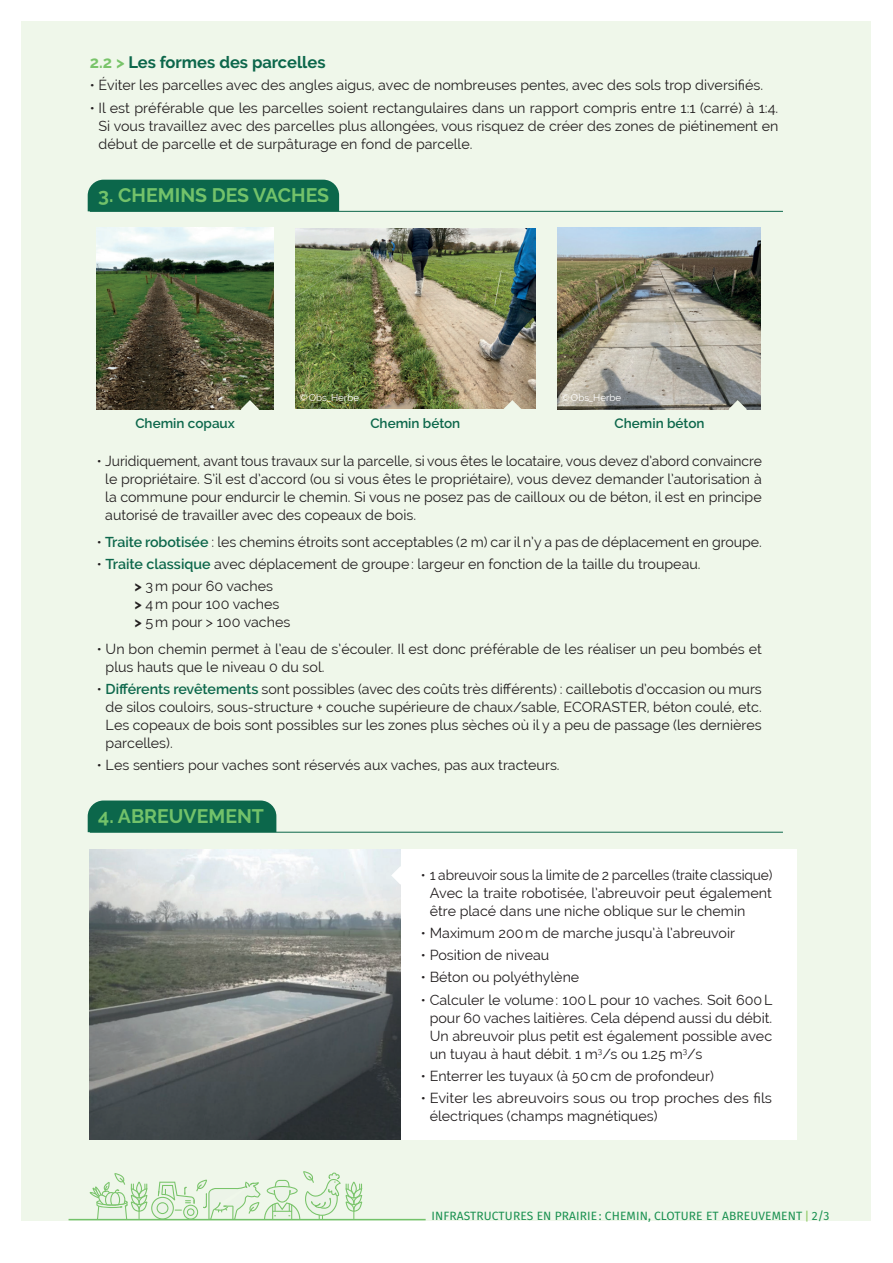
<style>
.page{position:relative;width:893px;height:1263px;background:#fff}
.page>*{position:absolute;margin:0;border:0;box-sizing:border-box;transform-origin:0 0}
.Texte_Fira{font:700 19.5px "Raleway";color:#73c26a}
.Texte_Fira-2{font:700 16.5px "Raleway";color:#0c674b}
.Texte_Fira-3{font:14.25px/18px "Raleway";color:#231f20;text-align:justify}
.Texte_Fira-4{font:600 13.5px "Raleway";color:#0c674b}
.Texte_Fira-5{font:12px "Fira Sans";letter-spacing:.01em;color:#1b9151}
.Texte_Fira-6{font:9.75px "Raleway";color:#fff}
.s1{color:#79c46a}
.s2{font-weight:600;color:#0c674b}
.s3{font-weight:700}
.s4{font-family:"Raleway";font-weight:600;color:#92cb68}
</style>
<div class="page">
<div style="left:0;top:0;width:893px;height:1220px;background:#eff7ea"></div>
<div style="left:98px;top:849px;width:699px;height:291px;background:#fff"></div>
<img style="left:90px;top:849px;width:311px;height:291px">
<svg style="left:391px;top:866px;width:10px;height:19px"></svg>
<div style="left:88px;top:180px;width:251px;height:31px;background:#0c674b"></div>
<div style="left:88px;top:800px;width:188px;height:32px;background:#0c674b"></div>
<hr style="left:90px;top:211px;width:693px;height:1px;background:#0c674b">
<hr style="left:90px;top:832px;width:693px;height:1px;background:#0c674b">
<hr style="left:69px;top:1219px;width:357px;height:1px;background:#73c26a">
<svg style="left:90px;top:1171px;width:272px;height:48px"></svg>
<img style="left:97px;top:228px;width:176px;height:181px">
<img style="left:295px;top:228px;width:240px;height:181px">
<img style="left:557px;top:228px;width:204px;height:181px">
<svg style="left:241px;top:400px;width:18px;height:10px"></svg>
<svg style="left:503px;top:400px;width:19px;height:9px"></svg>
<svg style="left:728px;top:400px;width:19px;height:10px"></svg>
<div style="left:0;top:0;width:20px;height:1263px;background:#fff"></div>
<div style="left:872px;top:0;width:21px;height:1263px;background:#fff"></div>
<div style="left:0;top:0;width:893px;height:21px;background:#fff"></div>
<p class="Texte_Fira-2" style="left:90px;top:53px;width:237px"><span class="s1">2.2 &gt;</span> Les formes des parcelles</p>
<p class="Texte_Fira-3" style="left:90px;top:76px;width:675px">• Éviter les parcelles avec des angles aigus, avec de nombreuses pentes, avec des sols trop diversifiés.</p>
<p class="Texte_Fira-3" style="left:99px;top:99px;width:681px;text-indent:-9px">• Il est préférable que les parcelles soient rectangulaires dans un rapport compris entre 1:1 (carré) à 1:4.<br>Si vous travaillez avec des parcelles plus allongées, vous risquez de créer des zones de piétinement en début de parcelle et de surpâturage en fond de parcelle.</p>
<p class="Texte_Fira" style="left:98px;top:184px;width:232px">3. CHEMINS DES VACHES</p>
<p class="Texte_Fira-6" style="left:299px;top:392px;width:61px">©Obs_Herbe</p>
<p class="Texte_Fira-6" style="left:562px;top:392px;width:61px">©Obs_Herbe</p>
<p class="Texte_Fira-4" style="left:135px;top:416px;width:101px">Chemin copaux</p>
<p class="Texte_Fira-4" style="left:370px;top:416px;width:91px">Chemin béton</p>
<p class="Texte_Fira-4" style="left:615px;top:416px;width:91px">Chemin béton</p>
<p class="Texte_Fira-3" style="left:105px;top:452px;width:658px;text-indent:-8px">• Juridiquement, avant tous travaux sur la parcelle, si vous êtes le locataire, vous devez d’abord convaincre le propriétaire. S’il est d’accord (ou si vous êtes le propriétaire), vous devez demander l’autorisation à la commune pour endurcir le chemin. Si vous ne posez pas de cailloux ou de béton, il est en principe autorisé de travailler avec des copeaux de bois.</p>
<p class="Texte_Fira-3" style="left:97px;top:533px;width:666px">• <span class="s2">Traite robotisée</span> : les chemins étroits sont acceptables (2 m) car il n’y a pas de déplacement en groupe.</p>
<p class="Texte_Fira-3" style="left:97px;top:555px;width:605px">• <span class="s2">Traite classique</span> avec déplacement de groupe: largeur en fonction de la taille du troupeau.</p>
<p class="Texte_Fira-3" style="left:135px;top:577px;width:140px"><span class="s3">&gt;</span> 3m pour 60 vaches</p>
<p class="Texte_Fira-3" style="left:135px;top:595px;width:146px"><span class="s3">&gt;</span> 4m pour 100 vaches</p>
<p class="Texte_Fira-3" style="left:135px;top:613px;width:157px"><span class="s3">&gt;</span> 5m pour &gt; 100 vaches</p>
<p class="Texte_Fira-3" style="left:106px;top:640px;width:658px;text-indent:-9px">• Un bon chemin permet à l’eau de s’écouler. Il est donc préférable de les réaliser un peu bombés et plus hauts que le niveau 0 du sol.</p>
<p class="Texte_Fira-3" style="left:106px;top:680px;width:658px;text-indent:-9px">• <span class="s2">Différents revêtements</span> sont possibles (avec des coûts très différents) : caillebotis d’occasion ou murs de silos couloirs, sous-structure + couche supérieure de chaux/sable, ECORASTER, béton coulé, etc.<br>Les copeaux de bois sont possibles sur les zones plus sèches où il y a peu de passage (les dernières parcelles).</p>
<p class="Texte_Fira-3" style="left:97px;top:756px;width:464px">• Les sentiers pour vaches sont réservés aux vaches, pas aux tracteurs.</p>
<p class="Texte_Fira" style="left:98px;top:805px;width:167px">4. ABREUVEMENT</p>
<p class="Texte_Fira-3" style="left:430px;top:865px;width:344px;text-indent:-9px">• 1 abreuvoir sous la limite de 2 parcelles (traite classique)<br>Avec la traite robotisée, l’abreuvoir peut également être placé dans une niche oblique sur le chemin</p>
<p class="Texte_Fira-3" style="left:421px;top:924px;width:316px">• Maximum 200m de marche jusqu’à l’abreuvoir</p>
<p class="Texte_Fira-3" style="left:421px;top:946px;width:130px">• Position de niveau</p>
<p class="Texte_Fira-3" style="left:421px;top:968px;width:160px">• Béton ou polyéthylène</p>
<p class="Texte_Fira-3" style="left:430px;top:990px;width:344px;text-indent:-9px">• Calculer le volume: 100L pour 10 vaches. Soit 600L pour 60 vaches laitières. Cela dépend aussi du débit.<br>Un abreuvoir plus petit est également possible avec un tuyau à haut débit. 1 m<sup>3</sup>/s ou 1.25 m<sup>3</sup>/s</p>
<p class="Texte_Fira-3" style="left:421px;top:1067px;width:294px">• Enterrer les tuyaux (à 50cm de profondeur)</p>
<p class="Texte_Fira-3" style="left:430px;top:1089px;width:344px;text-indent:-9px">• Eviter les abreuvoirs sous ou trop proches des fils électriques (champs magnétiques)</p>
<p class="Texte_Fira-5" style="left:431px;top:1207px;width:400px">INFRASTRUCTURES EN PRAIRIE: CHEMIN, CLOTURE ET ABREUVEMENT <span class="s4">|</span> 2/3</p>
</div>
